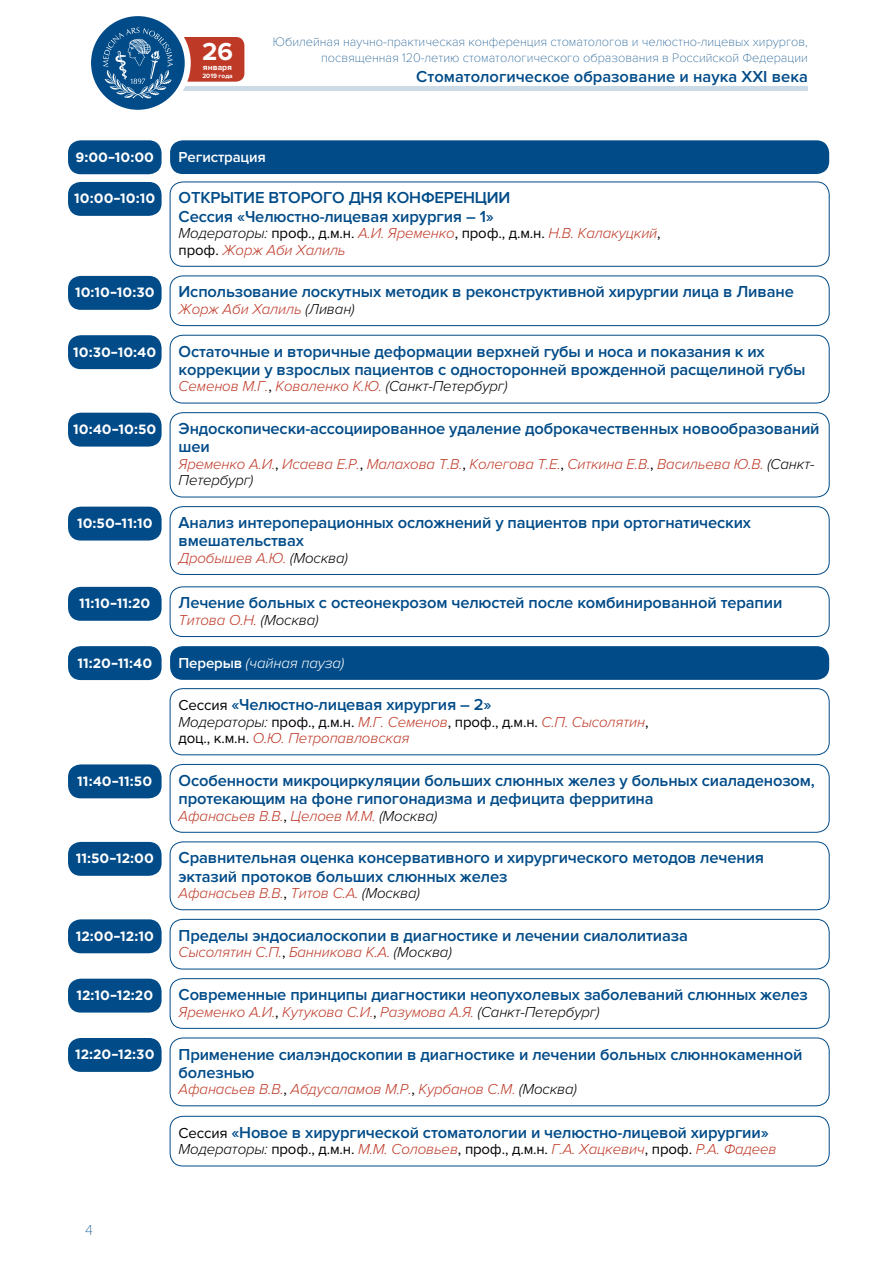
<style>
.page{position:relative;width:893px;height:1263px;background:#fff}
.page>*{position:absolute;margin:0;border:0;box-sizing:border-box;transform-origin:0 0}
.t1{font:700 25.5px "Proxima Nova";color:#fff}
.t2{font:600 16.5px/18.1px "Proxima Nova";letter-spacing:-.01em;color:#004b88}
.t3{font:italic 300 15px/16.5px "Proxima Nova";letter-spacing:-.01em;color:#bf3927}
.t4{font:italic 300 15px "Proxima Nova";letter-spacing:-.01em;color:#fff}
.t5{font:600 15px "Proxima Nova";letter-spacing:-.01em;color:#fff}
.t6{font:100 15px "Proxima Nova T";color:#004b88}
.t7{font:700 13.5px "Gotham Pro";color:#fff}
.t8{font:100 12.75px/16.2px "Proxima Nova T";color:#004b88;text-align:right}
.t9{font:700 8.4px "Proxima Nova";color:#fff}
.t10{font:700 6.45px "Proxima Nova";color:#fff}
.s1{color:#000}
.s2{font-weight:400;font-style:normal;color:#000}
.s3{font-weight:600;font-style:normal}
.s4{font-weight:400;font-size:15px;color:#000}
</style>
<div class="page">
<div style="left:173px;top:37px;width:71px;height:45px;background:#bf3927;border-radius:9px"></div>
<div style="left:109px;top:86px;width:699px;height:5px;background:#cddbe7"></div>
<svg style="left:88px;top:13px;width:100px;height:100px;fill:#004b88"></svg>
<div style="left:85px;top:10px;width:106px;height:106px;border:6px solid #fff;border-radius:50%"></div>
<svg style="left:103px;top:27px;width:70px;height:72px"></svg>
<div style="left:170px;top:140px;width:659px;height:34px;background:#004b88;border-radius:13px"></div>
<div style="left:68px;top:140px;width:94px;height:34px;background:#004b88;border-radius:13px"></div>
<div style="left:170px;top:182px;width:660px;height:85px;border:1px solid #004b88;border-radius:13px"></div>
<div style="left:68px;top:182px;width:94px;height:34px;background:#004b88;border-radius:13px"></div>
<div style="left:170px;top:276px;width:660px;height:50px;border:1px solid #004b88;border-radius:13px"></div>
<div style="left:68px;top:276px;width:94px;height:34px;background:#004b88;border-radius:13px"></div>
<div style="left:170px;top:335px;width:660px;height:68px;border:1px solid #004b88;border-radius:13px"></div>
<div style="left:68px;top:335px;width:94px;height:34px;background:#004b88;border-radius:13px"></div>
<div style="left:170px;top:412px;width:660px;height:85px;border:1px solid #004b88;border-radius:13px"></div>
<div style="left:68px;top:413px;width:94px;height:34px;background:#004b88;border-radius:13px"></div>
<div style="left:170px;top:506px;width:660px;height:69px;border:1px solid #004b88;border-radius:13px"></div>
<div style="left:68px;top:507px;width:94px;height:33px;background:#004b88;border-radius:13px"></div>
<div style="left:170px;top:586px;width:660px;height:51px;border:1px solid #004b88;border-radius:13px"></div>
<div style="left:68px;top:587px;width:94px;height:34px;background:#004b88;border-radius:13px"></div>
<div style="left:170px;top:646px;width:659px;height:34px;background:#004b88;border-radius:13px"></div>
<div style="left:170px;top:688px;width:660px;height:67px;border:1px solid #004b88;border-radius:13px"></div>
<div style="left:68px;top:646px;width:94px;height:34px;background:#004b88;border-radius:13px"></div>
<div style="left:170px;top:764px;width:660px;height:69px;border:1px solid #004b88;border-radius:13px"></div>
<div style="left:68px;top:764px;width:94px;height:34px;background:#004b88;border-radius:13px"></div>
<div style="left:170px;top:841px;width:660px;height:69px;border:1px solid #004b88;border-radius:13px"></div>
<div style="left:68px;top:842px;width:94px;height:34px;background:#004b88;border-radius:13px"></div>
<div style="left:170px;top:919px;width:660px;height:50px;border:1px solid #004b88;border-radius:13px"></div>
<div style="left:68px;top:919px;width:94px;height:34px;background:#004b88;border-radius:13px"></div>
<div style="left:170px;top:978px;width:660px;height:51px;border:1px solid #004b88;border-radius:13px"></div>
<div style="left:68px;top:979px;width:94px;height:33px;background:#004b88;border-radius:13px"></div>
<div style="left:170px;top:1037px;width:660px;height:69px;border:1px solid #004b88;border-radius:13px"></div>
<div style="left:170px;top:1116px;width:660px;height:50px;border:1px solid #004b88;border-radius:13px"></div>
<div style="left:68px;top:1038px;width:94px;height:34px;background:#004b88;border-radius:13px"></div>
<h1 class="t1" style="left:202px;top:36px;width:32px">26</h1>
<p class="t9" style="left:203px;top:62px;width:31px">января</p>
<p class="t10" style="left:202px;top:72px;width:32px">2019 года</p>
<p class="t8" style="left:273px;top:33px;width:537px">Юбилейная научно-практическая конференция стоматологов и челюстно-лицевых хирургов, посвященная 120-летию стоматологического образования в Российской Федерации</p>
<p class="t2" style="left:416px;top:67px;width:393px">Стоматологическое образование и наука XXI века</p>
<p class="t7" style="left:75px;top:149px;width:80px">9:00–10:00</p>
<p class="t5" style="left:179px;top:148px;width:89px">Регистрация</p>
<p class="t2" style="left:179px;top:189px;width:333px">ОТКРЫТИЕ ВТОРОГО ДНЯ КОНФЕРЕНЦИИ<br>Сессия «Челюстно-лицевая хирургия – 1»</p>
<p class="t3" style="left:179px;top:225px;width:484px"><span class="s1">Модераторы:</span> <span class="s2">проф., д.м.н.</span> А.И. Яременко<span class="s2">, проф., д.м.н.</span> Н.В. Калакуцкий<span class="s2">, проф.</span> Жорж Аби Халиль</p>
<p class="t7" style="left:74px;top:191px;width:83px">10:00–10:10</p>
<p class="t7" style="left:75px;top:285px;width:81px">10:10–10:30</p>
<p class="t2" style="left:179px;top:283px;width:617px">Использование лоскутных методик в реконструктивной хирургии лица в Ливане</p>
<p class="t3" style="left:179px;top:301px;width:178px">Жорж Аби Халиль <span class="s1">(Ливан)</span></p>
<p class="t7" style="left:73px;top:344px;width:85px">10:30–10:40</p>
<p class="t2" style="left:179px;top:342px;width:628px">Остаточные и вторичные деформации верхней губы и носа и показания к их коррекции у взрослых пациентов с односторонней врожденной расщелиной губы</p>
<p class="t3" style="left:179px;top:378px;width:330px">Семенов М.Г.<span class="s2">,</span> Коваленко К.Ю. <span class="s1">(Санкт-Петербург)</span></p>
<p class="t7" style="left:73px;top:421px;width:85px">10:40–10:50</p>
<p class="t2" style="left:179px;top:420px;width:642px">Эндоскопически-ассоциированное удаление доброкачественных новообразований шеи</p>
<p class="t3" style="left:179px;top:456px;width:637px">Яременко А.И.<span class="s2">,</span> Исаева Е.Р.<span class="s2">,</span> Малахова Т.В.<span class="s2">,</span> Колегова Т.Е.<span class="s2">,</span> Ситкина Е.В.<span class="s2">,</span> Васильева Ю.В. <span class="s1">(Санкт-<br>Петербург)</span></p>
<p class="t7" style="left:77px;top:515px;width:77px">10:50–11:10</p>
<p class="t2" style="left:179px;top:514px;width:574px">Анализ интероперационных осложнений у пациентов при ортогнатических вмешательствах</p>
<p class="t3" style="left:179px;top:550px;width:171px">Дробышев А.Ю. <span class="s1">(Москва)</span></p>
<p class="t7" style="left:79px;top:596px;width:73px">11:10–11:20</p>
<p class="t2" style="left:179px;top:594px;width:605px">Лечение больных с остеонекрозом челюстей после комбинированной терапии</p>
<p class="t3" style="left:179px;top:612px;width:142px">Титова О.Н. <span class="s1">(Москва)</span></p>
<p class="t7" style="left:77px;top:655px;width:76px">11:20–11:40</p>
<p class="t4" style="left:179px;top:654px;width:167px"><span class="s3">Перерыв</span> (чайная пауза)</p>
<p class="t2" style="left:179px;top:696px;width:315px"><span class="s4">Сессия</span> «Челюстно-лицевая хирургия – 2»</p>
<p class="t3" style="left:179px;top:714px;width:471px"><span class="s1">Модераторы:</span> <span class="s2">проф., д.м.н.</span> М.Г. Семенов<span class="s2">, проф., д.м.н.</span> С.П. Сысолятин<span class="s2">, доц., к.м.н.</span> О.Ю. Петропавловская</p>
<p class="t7" style="left:77px;top:773px;width:77px">11:40–11:50</p>
<p class="t2" style="left:179px;top:772px;width:638px">Особенности микроциркуляции больших слюнных желез у больных сиаладенозом, протекающим на фоне гипогонадизма и дефицита ферритина</p>
<p class="t3" style="left:179px;top:808px;width:260px">Афанасьев В.В.<span class="s2">,</span> Целоев М.М. <span class="s1">(Москва)</span></p>
<p class="t7" style="left:76px;top:851px;width:80px">11:50–12:00</p>
<p class="t2" style="left:179px;top:849px;width:587px">Сравнительная оценка консервативного и хирургического методов лечения эктазий протоков больших слюнных желез</p>
<p class="t3" style="left:179px;top:885px;width:243px">Афанасьев В.В.<span class="s2">,</span> Титов С.А. <span class="s1">(Москва)</span></p>
<p class="t7" style="left:76px;top:928px;width:80px">12:00–12:10</p>
<p class="t2" style="left:179px;top:927px;width:511px">Пределы эндосиалоскопии в диагностике и лечении сиалолитиаза</p>
<p class="t3" style="left:179px;top:944px;width:275px">Сысолятин С.П.<span class="s2">,</span> Банникова К.А. <span class="s1">(Москва)</span></p>
<p class="t7" style="left:76px;top:987px;width:78px">12:10–12:20</p>
<p class="t2" style="left:179px;top:986px;width:631px">Современные принципы диагностики неопухолевых заболеваний слюнных желез</p>
<p class="t3" style="left:179px;top:1004px;width:422px">Яременко А.И.<span class="s2">,</span> Кутукова С.И.<span class="s2">,</span> Разумова А.Я. <span class="s1">(Санкт-Петербург)</span></p>
<p class="t7" style="left:75px;top:1047px;width:81px">12:20–12:30</p>
<p class="t2" style="left:179px;top:1045px;width:625px">Применение сиалэндоскопии в диагностике и лечении больных слюннокаменной болезнью</p>
<p class="t3" style="left:179px;top:1081px;width:400px">Афанасьев В.В.<span class="s2">,</span> Абдусаламов М.Р.<span class="s2">,</span> Курбанов С.М. <span class="s1">(Москва)</span></p>
<p class="t2" style="left:179px;top:1123px;width:592px"><span class="s4">Сессия</span> «Новое в хирургической стоматологии и челюстно-лицевой хирургии»</p>
<p class="t3" style="left:179px;top:1141px;width:600px"><span class="s1">Модераторы:</span> <span class="s2">проф., д.м.н.</span> М.М. Соловьев<span class="s2">, проф., д.м.н.</span> Г.А. Хацкевич<span class="s2">, проф.</span> Р.А. Фадеев</p>
<p class="t6" style="left:85px;top:1222px;width:9px">4</p>
</div>
